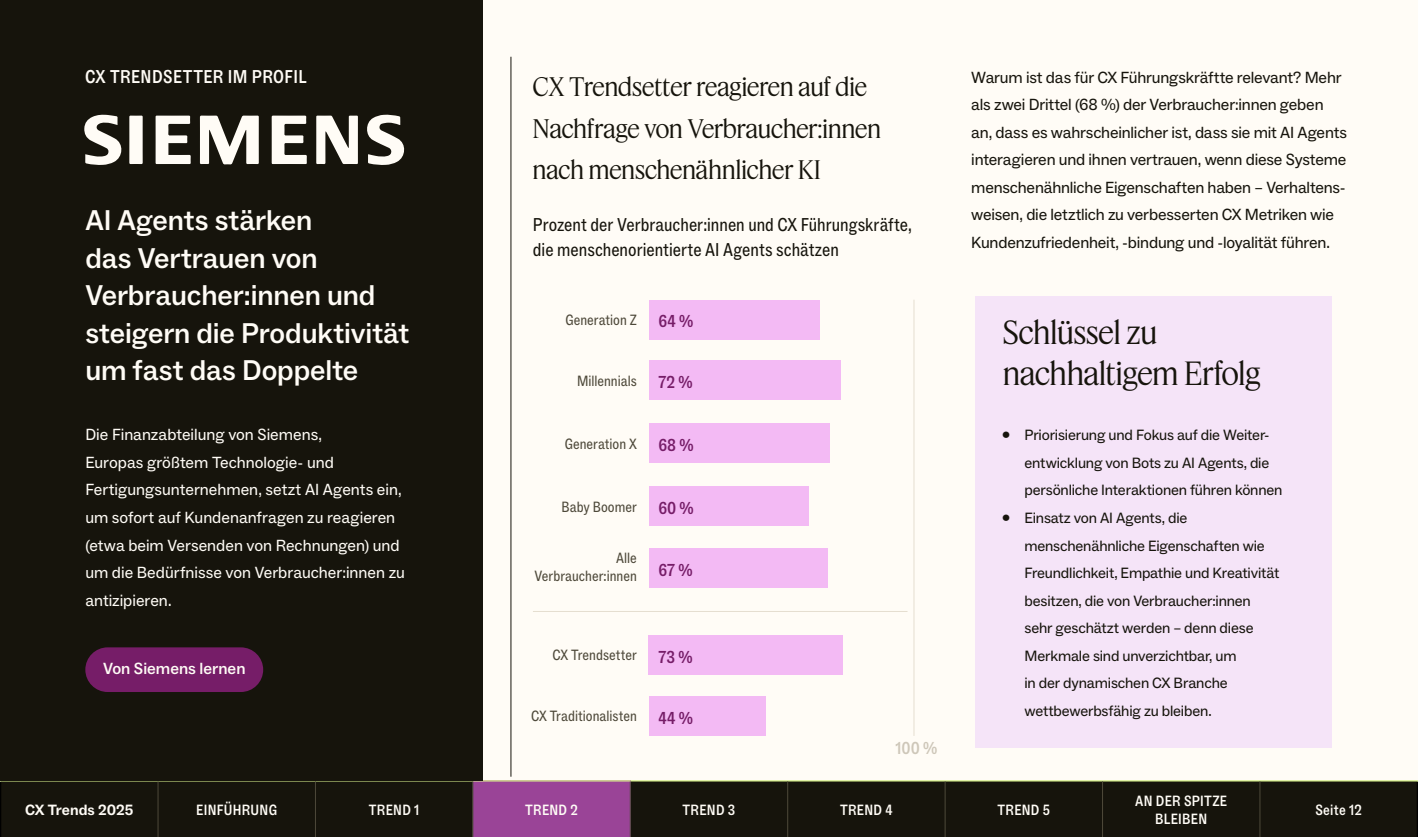
<style>
.page{position:relative;width:1418px;height:837px;background:#fff}
.page>*{position:absolute;margin:0;border:0;box-sizing:border-box;transform-origin:0 0}
.Callout_-_Staying_ahead_-_header{font:31.25px/41.2px "Feature Display";color:#16140c}
.Data_stat_callout{font:500 28.75px/37.5px "Zendesk Social";letter-spacing:-.005em;color:#fffcf6}
.t1{font:25px/41.2px "Feature Display";letter-spacing:.005em;color:#16140c}
.Table_Header{font:18.75px/25px "Zendesk Social Condensed";color:#16140c}
.Eyebrow{font:500 18.75px "Zendesk Social Condensed";letter-spacing:.02em;color:#fffcf6}
.Bar_Chart_YoY_figure{font:500 17.5px "Zendesk Social Condensed";color:#761d68}
.Bar_Chart_YoY_figure-2{font:500 17.5px "Zendesk Social Condensed";color:#cec7b9}
.Paragraph{font:16.25px/27.5px "Zendesk Social";letter-spacing:-.01em;color:#16140c}
.Paragraph-2{font:16.25px/27.5px "Zendesk Social";color:#fffcf6}
.Spotlight_CTA_button{font:500 16.25px "Zendesk Social";color:#fffcf6}
.t2{font:15px/27.5px "Zendesk Social";letter-spacing:-.01em;color:#16140c}
.Table_Header-2{font:15px/17.5px "Zendesk Social Condensed";color:#4e493a;text-align:right}
.Section_Directory{font:500 15px/17.5px "Zendesk Social Condensed";letter-spacing:.02em;color:#fffcf6;text-align:center}
.TOC_body_copy{font:700 15px "Zendesk Social";color:#fffcf6}
</style>
<div class="page">
<div style="left:0;top:0;width:1417px;height:836px;background:#fffcf6"></div>
<div style="left:1px;top:781px;width:1415px;height:55px;background:#16140c"></div>
<div style="left:473px;top:780px;width:157px;height:56px;background:#9a4497"></div>
<hr style="left:0;top:781px;width:1px;height:55px;background:#000">
<hr style="left:1416px;top:781px;width:1px;height:55px;background:#000">
<hr style="left:0;top:780px;width:158px;height:1px;background:#def991">
<hr style="left:158px;top:780px;width:157px;height:1px;background:#def991">
<hr style="left:315px;top:780px;width:158px;height:1px;background:#def991">
<hr style="left:473px;top:780px;width:157px;height:1px;background:#def991">
<hr style="left:630px;top:780px;width:157px;height:1px;background:#def991">
<hr style="left:787px;top:780px;width:158px;height:1px;background:#def991">
<hr style="left:945px;top:780px;width:157px;height:1px;background:#def991">
<hr style="left:1102px;top:780px;width:157px;height:1px;background:#def991">
<hr style="left:1259px;top:780px;width:158px;height:1px;background:#def991">
<hr style="left:158px;top:781px;width:1px;height:55px;background:#4e493a">
<hr style="left:315px;top:781px;width:1px;height:55px;background:#4e493a">
<hr style="left:472px;top:781px;width:1px;height:55px;background:#4e493a">
<hr style="left:630px;top:781px;width:1px;height:55px;background:#4e493a">
<hr style="left:787px;top:781px;width:1px;height:55px;background:#4e493a">
<hr style="left:944px;top:781px;width:1px;height:55px;background:#4e493a">
<hr style="left:1102px;top:781px;width:1px;height:55px;background:#4e493a">
<hr style="left:1259px;top:781px;width:1px;height:55px;background:#4e493a">
<hr style="left:510px;top:57px;width:1px;height:719px;background:#16140c">
<div style="left:0;top:0;width:482px;height:780px;background:#16140c"></div>
<div style="left:85px;top:647px;width:178px;height:44px;background:#761d68;border-radius:22px"></div>
<svg style="left:200px;top:115px;width:59px;height:49px"></svg>
<svg style="left:316px;top:115px;width:42px;height:49px"></svg>
<svg style="left:156px;top:116px;width:35px;height:48px"></svg>
<svg style="left:272px;top:115px;width:35px;height:49px"></svg>
<svg style="left:367px;top:114px;width:38px;height:51px"></svg>
<svg style="left:84px;top:114px;width:59px;height:51px"></svg>
<div style="left:974px;top:296px;width:357px;height:92px;background:#f5e4f8"></div>
<div style="left:974px;top:337px;width:357px;height:190px;background:#f5e4f8"></div>
<div style="left:974px;top:420px;width:357px;height:327px;background:#f5e4f8"></div>
<div style="left:649px;top:300px;width:170px;height:39px;background:#f3baf4"></div>
<div style="left:649px;top:360px;width:191px;height:40px;background:#f3baf4"></div>
<div style="left:649px;top:423px;width:180px;height:40px;background:#f3baf4"></div>
<div style="left:649px;top:486px;width:159px;height:39px;background:#f3baf4"></div>
<div style="left:649px;top:548px;width:178px;height:39px;background:#f3baf4"></div>
<div style="left:649px;top:635px;width:194px;height:39px;background:#f3baf4"></div>
<div style="left:649px;top:696px;width:117px;height:39px;background:#f3baf4"></div>
<hr style="left:533px;top:610px;width:374px;height:1px;background:#e5ded0">
<hr style="left:913px;top:299px;width:1px;height:436px;background:#e5ded0">
<p class="Eyebrow" style="left:85px;top:65px;width:223px">CX TRENDSETTER IM PROFIL</p>
<p class="Data_stat_callout" style="left:85px;top:202px;width:325px">AI Agents stärken<br>das Vertrauen von<br>Verbraucher:innen und steigern die Produktivität um fast das Doppelte</p>
<p class="Paragraph-2" style="left:85px;top:421px;width:321px">Die Finanzabteilung von Siemens,<br>Europas größtem Technologie- und Fertigungsunternehmen, setzt AI Agents ein, um sofort auf Kundenanfragen zu reagieren (etwa beim Versenden von Rechnungen) und um die Bedürfnisse von Verbraucher:innen zu antizipieren.</p>
<p class="Spotlight_CTA_button" style="left:103px;top:658px;width:144px">Von Siemens lernen</p>
<h5 class="t1" style="left:533px;top:65px;width:349px">CX Trendsetter reagieren auf die<br>Nachfrage von Verbraucher:innen nach menschenähnlicher KI</h5>
<p class="Table_Header" style="left:533px;top:213px;width:380px">Prozent der Verbraucher:innen und CX Führungskräfte, die menschenorientierte AI Agents schätzen</p>
<p class="Table_Header-2" style="left:565px;top:311px;width:73px">Generation Z</p>
<p class="Bar_Chart_YoY_figure" style="left:658px;top:310px;width:36px">64 %</p>
<p class="Table_Header-2" style="left:577px;top:372px;width:61px">Millennials</p>
<p class="Bar_Chart_YoY_figure" style="left:658px;top:371px;width:36px">72 %</p>
<p class="Table_Header-2" style="left:564px;top:435px;width:74px">Generation X</p>
<p class="Bar_Chart_YoY_figure" style="left:658px;top:434px;width:37px">68 %</p>
<p class="Table_Header-2" style="left:561px;top:498px;width:77px">Baby Boomer</p>
<p class="Bar_Chart_YoY_figure" style="left:658px;top:497px;width:37px">60 %</p>
<p class="Table_Header-2" style="left:534px;top:549px;width:104px">Alle<br>Verbraucher:innen</p>
<p class="Bar_Chart_YoY_figure" style="left:658px;top:558px;width:36px">67 %</p>
<p class="Table_Header-2" style="left:552px;top:646px;width:86px">CX Trendsetter</p>
<p class="Bar_Chart_YoY_figure" style="left:658px;top:646px;width:36px">73 %</p>
<p class="Table_Header-2" style="left:531px;top:707px;width:107px">CX Traditionalisten</p>
<p class="Bar_Chart_YoY_figure" style="left:658px;top:707px;width:36px">44 %</p>
<p class="Bar_Chart_YoY_figure-2" style="left:895px;top:737px;width:43px">100 %</p>
<p class="Paragraph" style="left:971px;top:63px;width:377px">Warum ist das für CX Führungskräftte relevant? Mehr als zwei Drittel (68 %) der Verbraucher:innen geben an, dass es wahrscheinlicher ist, dass sie mit AI Agents interagieren und ihnen vertrauen, wenn diese Systeme menschenähnliche Eigenschaften haben – Verhaltens&shy;weisen, die letztlich zu verbesserten CX Metriken wie Kundenzufriedenheit, -bindung und -loyalität führen.</p>
<p class="Callout_-_Staying_ahead_-_header" style="left:1003px;top:310px;width:259px">Schlüssel zu nachhaltigem Erfolg</p>
<p class="t2" style="left:1024px;top:421px;width:259px;text-indent:-22px">• Priorisierung und Fokus auf die Weiter&shy;entwicklung von Bots zu AI Agents, die persönliche Interaktionen führen können</p>
<p class="t2" style="left:1024px;top:504px;width:256px;text-indent:-22px">• Einsatz von AI Agents, die menschenähnliche Eigenschaften wie Freundlichkeit, Empathie und Kreativität besitzen, die von Verbraucher:innen sehr geschätzt werden – denn diese Merkmale sind unverzichtbar, um<br>in der dynamischen CX Branche wettbewerbsfähig zu bleiben.</p>
<p class="TOC_body_copy" style="left:25px;top:800px;width:110px">CX Trends 2025</p>
<p class="Section_Directory" style="left:196px;top:801px;width:82px">EINFÜHRUNG</p>
<p class="Section_Directory" style="left:369px;top:801px;width:52px">TREND 1</p>
<p class="Section_Directory" style="left:525px;top:801px;width:54px">TREND 2</p>
<p class="Section_Directory" style="left:682px;top:801px;width:54px">TREND 3</p>
<p class="Section_Directory" style="left:840px;top:801px;width:54px">TREND 4</p>
<p class="Section_Directory" style="left:997px;top:801px;width:54px">TREND 5</p>
<p class="Section_Directory" style="left:1135px;top:792px;width:94px">AN DER SPITZE<br>BLEIBEN</p>
<p class="Section_Directory" style="left:1315px;top:801px;width:48px">Seite 12</p>
</div>
